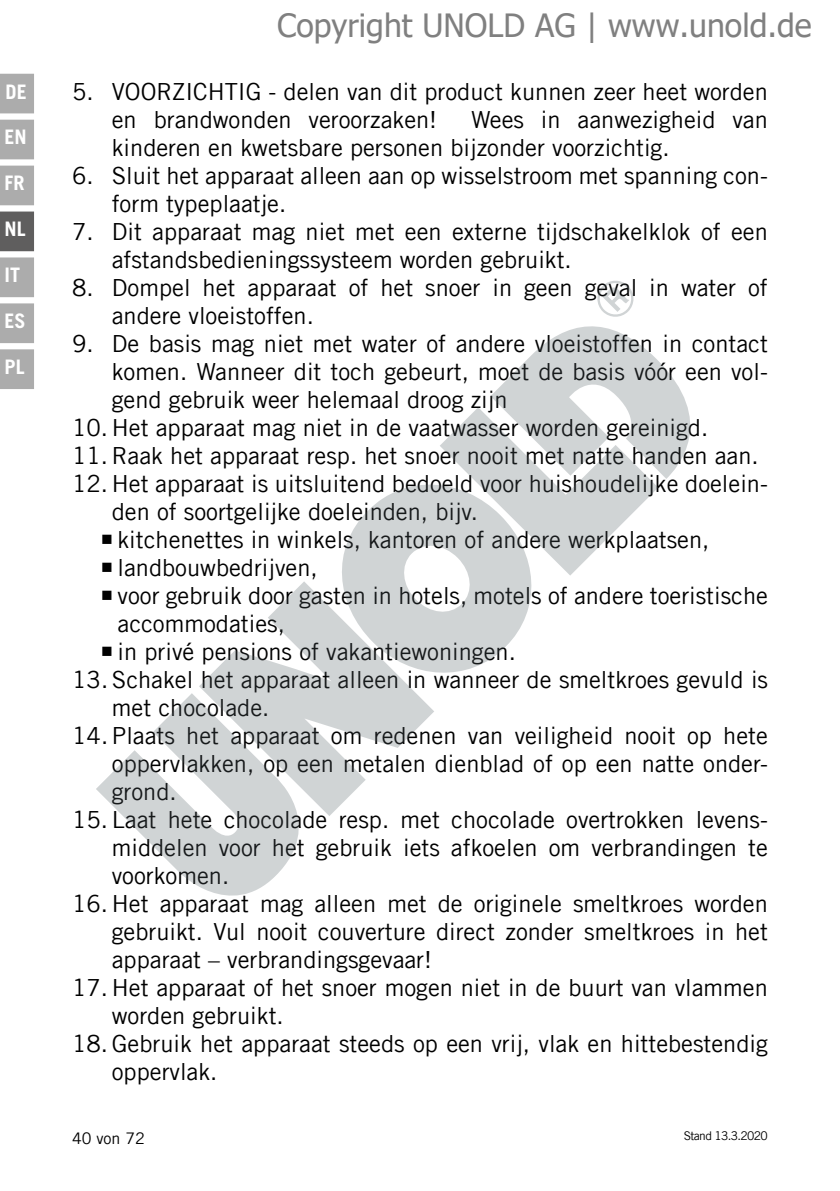
<style>
.page{position:relative;width:840px;height:1191px;background:#fff}
.page>*{position:absolute;margin:0;border:0;box-sizing:border-box;transform-origin:0 0}
.t1{font:32px "Tahoma";color:#808080}
.t2{font:23.6px/28px "Trade Gothic LT Com";color:#000}
.t3{font:700 20px "Trade Gothic LT Com";color:#fff}
.t4{font:16px "Trade Gothic LT Com";color:#000}
.t5{font:12px "Trade Gothic LT Com";letter-spacing:-.055em;color:#000}
</style>
<div class="page">
<div style="left:0;top:74px;width:34px;height:39px;background:#acacac"></div>
<div style="left:0;top:120px;width:34px;height:39px;background:#acacac"></div>
<div style="left:0;top:166px;width:34px;height:39px;background:#acacac"></div>
<div style="left:0;top:211px;width:34px;height:40px;background:#5f5e5e"></div>
<div style="left:0;top:257px;width:34px;height:40px;background:#acacac"></div>
<div style="left:0;top:303px;width:34px;height:40px;background:#acacac"></div>
<div style="left:0;top:349px;width:34px;height:40px;background:#acacac"></div>
<svg style="left:530px;top:326px;width:161px;height:153px;fill:#d0d4d5"></svg>
<svg style="left:440px;top:357px;width:218px;height:219px;fill:#d0d4d5"></svg>
<svg style="left:342px;top:447px;width:226px;height:226px;fill:#d0d4d5"></svg>
<svg style="left:199px;top:581px;width:235px;height:235px;fill:#d0d4d5"></svg>
<svg style="left:96px;top:690px;width:231px;height:206px;fill:#d0d4d5"></svg>
<svg style="left:597px;top:280px;width:37px;height:37px"></svg>
<p class="t3" style="left:6px;top:80px;width:23px">DE</p>
<p class="t3" style="left:5px;top:125px;width:24px">EN</p>
<p class="t3" style="left:5px;top:171px;width:22px">FR</p>
<p class="t3" style="left:5px;top:217px;width:23px">NL</p>
<p class="t3" style="left:5px;top:262px;width:17px">IT</p>
<p class="t3" style="left:5px;top:308px;width:23px">ES</p>
<p class="t3" style="left:5px;top:354px;width:22px">PL</p>
<h1 class="t1" style="left:277px;top:4px;width:535px">Copyright UNOLD AG | www.unold.de</h1>
<p class="t2" style="left:112px;top:77px;width:657px;text-indent:-40px">5. VOORZICHTIG - delen van dit product kunnen zeer heet worden en brandwonden veroorzaken!</p>
<p class="t2" style="left:112px;top:105px;width:657px;text-indent:359px">Wees in aanwezigheid van kinderen en kwetsbare personen bijzonder voorzichtig.</p>
<p class="t2" style="left:112px;top:161px;width:657px;text-indent:-40px">6. Sluit het apparaat alleen aan op wisselstroom met spanning con&shy;form typeplaatje.</p>
<p class="t2" style="left:112px;top:217px;width:657px;text-indent:-40px">7. Dit apparaat mag niet met een externe tijdschakelklok of een afstandsbedieningssysteem worden gebruikt.</p>
<p class="t2" style="left:112px;top:273px;width:657px;text-indent:-40px">8. Dompel het apparaat of het snoer in geen geval in water of andere vloeistoffen.</p>
<p class="t2" style="left:112px;top:329px;width:657px;text-align:justify;text-indent:-40px">9. De basis mag niet met water of andere vloeistoffen in contact komen. Wanneer dit toch gebeurt, moet de basis vóór een vol&shy;gend gebruik weer helemaal droog zijn</p>
<p class="t2" style="left:72px;top:413px;width:687px">10. Het apparaat mag niet in de vaatwasser worden gereinigd.<br>11.Raak het apparaat resp. het snoer nooit met natte handen aan.</p>
<p class="t2" style="left:112px;top:469px;width:657px;text-indent:-40px">12. Het apparaat is uitsluitend bedoeld voor huishoudelijke doelein&shy;den of soortgelijke doeleinden, bijv.<br>kitchenettes in winkels, kantoren of andere werkplaatsen, landbouwbedrijven,<br>voor gebruik door gasten in hotels, motels of andere toeristische accommodaties,<br>in privé pensions of vakantiewoningen.</p>
<p class="t2" style="left:112px;top:665px;width:657px;text-indent:-40px">13. Schakel het apparaat alleen in wanneer de smeltkroes gevuld is met chocolade.</p>
<p class="t2" style="left:112px;top:721px;width:657px;text-align:justify;text-indent:-40px">14. Plaats het apparaat om redenen van veiligheid nooit op hete oppervlakken, op een metalen dienblad of op een natte onder&shy;grond.</p>
<p class="t2" style="left:112px;top:805px;width:657px;text-align:justify;text-indent:-40px">15. Laat hete chocolade resp. met chocolade overtrokken levens&shy;middelen voor het gebruik iets afkoelen om verbrandingen te voorkomen.</p>
<p class="t2" style="left:112px;top:889px;width:657px;text-align:justify;text-indent:-40px">16. Het apparaat mag alleen met de originele smeltkroes worden gebruikt. Vul nooit couverture direct zonder smeltkroes in het apparaat – verbrandingsgevaar!</p>
<p class="t2" style="left:72px;top:973px;width:697px">17. Het apparaat of het snoer mogen niet in de buurt van vlammen</p>
<p class="t2" style="left:112px;top:1001px;width:173px">worden gebruikt.</p>
<p class="t2" style="left:72px;top:1029px;width:697px">18.Gebruik het apparaat steeds op een vrij, vlak en hittebestendig</p>
<p class="t2" style="left:112px;top:1057px;width:107px">oppervlak.</p>
<p class="t4" style="left:72px;top:1128px;width:74px">40 von 72</p>
<p class="t5" style="left:683px;top:1128px;width:85px">Stand 13.3.2020</p>
</div>
